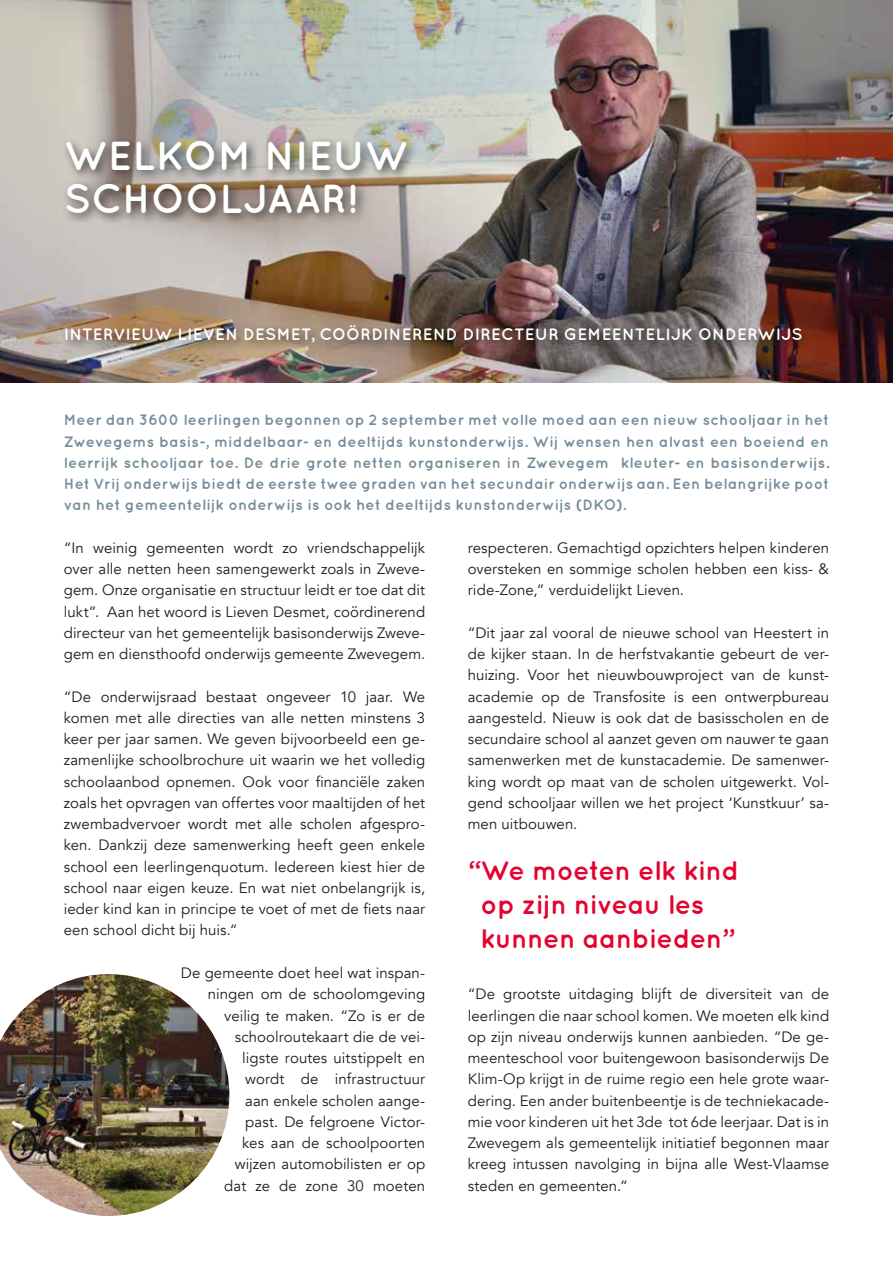
<style>
.page{position:relative;width:893px;height:1263px;background:#fff}
.page>*{position:absolute;margin:0;border:0;box-sizing:border-box;transform-origin:0 0}
.t1{font:700 40.5px/42.5px "Quicksand";color:#fff}
.t2{font:700 27px/34px "Quicksand";letter-spacing:-.02em;color:#e4032e}
.t3{font:700 16.5px "Quicksand";letter-spacing:.015em;color:#fff}
.t4{font:15px/21.3px "Avenir";letter-spacing:.005em;color:#1d1d1b;text-align:justify}
.t5{font:700 15px/21.3px "Quicksand";letter-spacing:.015em;color:#758d9a;text-align:justify}
</style>
<div class="page">
<img style="left:0;top:0;width:893px;height:383px">
<div style="left:61px;top:136px;width:754px;height:218px;background:#1d1d1b;opacity:.75"></div>
<img style="left:0;top:974px;width:230px;height:242px">
<h1 class="t1" style="left:64px;top:133px;width:347px">WELKOM NIEUW<br>SCHOOLJAAR!</h1>
<p class="t3" style="left:64px;top:324px;width:740px">INTERVIEUW LIEVEN DESMET, COÖRDINEREND DIRECTEUR GEMEENTELIJK ONDERWIJS</p>
<p class="t5" style="left:64px;top:409px;width:767px">Meer dan 3600 leerlingen begonnen op 2 september met volle moed aan een nieuw schooljaar in het Zwevegems basis-, middelbaar- en deeltijds kunstonderwijs. Wij wensen hen alvast een boeiend en leerrijk schooljaar toe. De drie grote netten organiseren in Zwevegem kleuter- en basisonderwijs.<br>Het Vrij onderwijs biedt de eerste twee graden van het secundair onderwijs aan. Een belangrijke poot van het gemeentelijk onderwijs is ook het deeltijds kunstonderwijs (DKO).</p>
<p class="t4" style="left:64px;top:537px;width:363px">“In weinig gemeenten wordt zo vriendschappelijk over alle netten heen samengewerkt zoals in Zweve&shy;gem. Onze organisatie en structuur leidt er toe dat dit lukt”. Aan het woord is Lieven Desmet, coördinerend directeur van het gemeentelijk basisonderwijs Zweve&shy;gem en diensthoofd onderwijs gemeente Zwevegem.</p>
<p class="t4" style="left:64px;top:686px;width:363px">“De onderwijsraad bestaat ongeveer 10 jaar. We komen met alle directies van alle netten minstens 3 keer per jaar samen. We geven bijvoorbeeld een ge&shy;zamenlijke schoolbrochure uit waarin we het volledig schoolaanbod opnemen. Ook voor financiële zaken zoals het opvragen van offertes voor maaltijden of het zwembadvervoer wordt met alle scholen afgespro&shy;ken. Dankzij deze samenwerking heeft geen enkele school een leerlingenquotum. Iedereen kiest hier de school naar eigen keuze. En wat niet onbelangrijk is, ieder kind kan in principe te voet of met de fiets naar een school dicht bij huis.“</p>
<p class="t4" style="left:181px;top:962px;width:246px;text-align:right">De gemeente doet heel wat inspan&shy;ningen om de schoolomgeving veilig te maken. “Zo is er de schoolroutekaart die de vei-<br>ligste routes uitstippelt en<br>wordt de infrastructuur<br>aan enkele scholen aange-<br>past. De felgroene Victor-<br>kes aan de schoolpoorten<br>wijzen automobilisten er op<br>dat ze de zone 30 moeten</p>
<p class="t4" style="left:468px;top:537px;width:363px">respecteren. Gemachtigd opzichters helpen kinderen oversteken en sommige scholen hebben een kiss- &amp; ride-Zone,” verduidelijkt Lieven.</p>
<p class="t4" style="left:468px;top:622px;width:363px">“Dit jaar zal vooral de nieuwe school van Heestert in de kijker staan. In de herfstvakantie gebeurt de ver&shy;huizing. Voor het nieuwbouwproject van de kunst&shy;academie op de Transfosite is een ontwerpbureau aangesteld. Nieuw is ook dat de basisscholen en de secundaire school al aanzet geven om nauwer te gaan samenwerken met de kunstacademie. De samenwer&shy;king wordt op maat van de scholen uitgewerkt. Vol&shy;gend schooljaar willen we het project ‘Kunstkuur’ sa&shy;men uitbouwen.</p>
<h2 class="t2" style="left:481px;top:853px;width:260px;text-indent:-13px">“We moeten elk kind op zijn niveau les kunnen aanbieden”</h2>
<p class="t4" style="left:468px;top:984px;width:363px">“De grootste uitdaging blijft de diversiteit van de leerlingen die naar school komen. We moeten elk kind op zijn niveau onderwijs kunnen aanbieden. “De ge&shy;meenteschool voor buitengewoon basisonderwijs De Klim-Op krijgt in de ruime regio een hele grote waar&shy;dering. Een ander buitenbeentje is de techniekacade&shy;mie voor kinderen uit het 3de tot 6de leerjaar. Dat is in Zwevegem als gemeentelijk initiatief begonnen maar kreeg intussen navolging in bijna alle West-Vlaamse steden en gemeenten.“</p>
</div>
